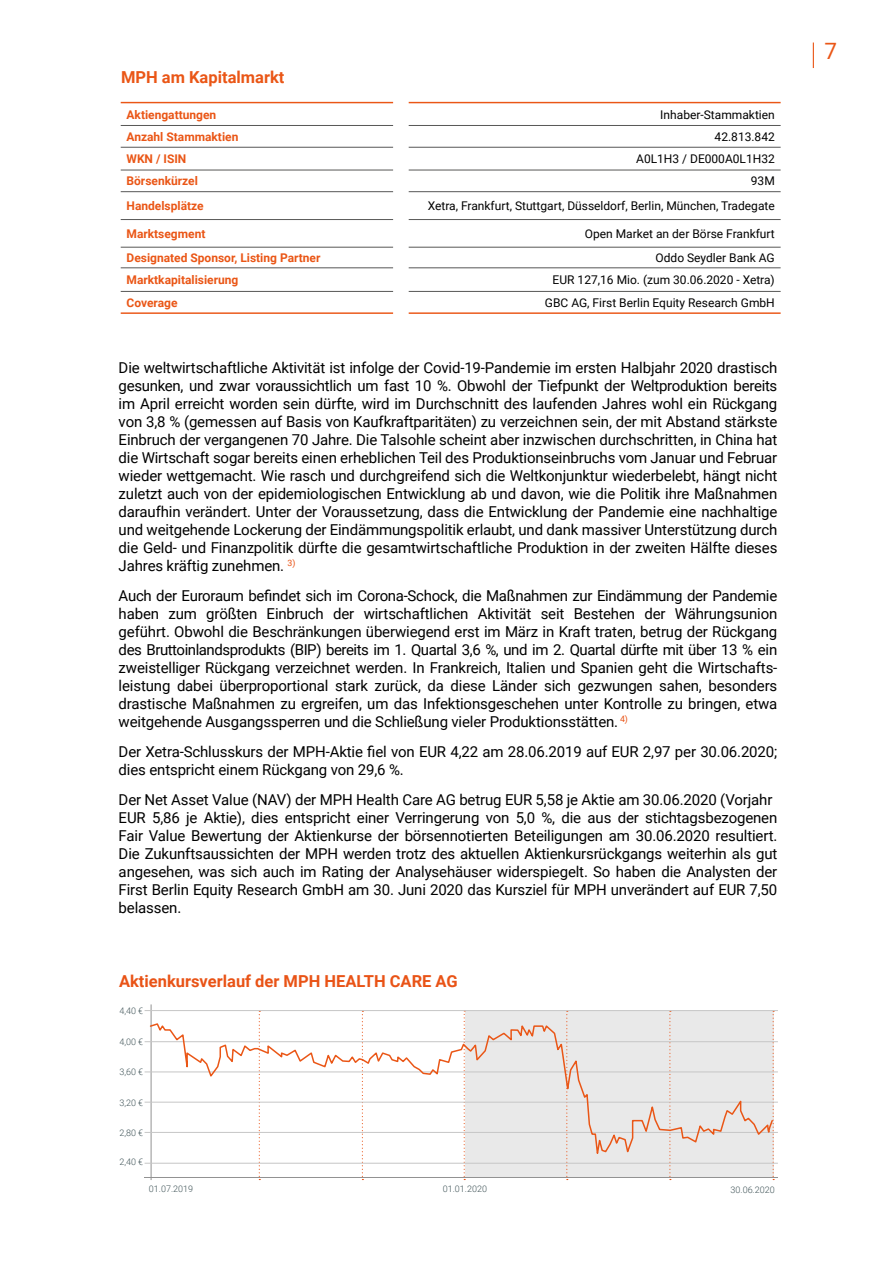
<style>
.page{position:relative;width:893px;height:1263px;background:#fff}
.page>*{position:absolute;margin:0;border:0;box-sizing:border-box;transform-origin:0 0}
.t1{font:22.5px "Roboto";color:#ea5616}
.t2{font:700 16.5px "Roboto";color:#e95316}
.t3{font:700 16.5px "Roboto";color:#ea5616}
.t4{font:15px/18px "Roboto";letter-spacing:-.01em;color:#000;text-align:justify}
.t5{font:12px "Roboto";color:#000}
.t6{font:700 12px "Roboto";color:#ea5616}
.t7{font:300 9px "Roboto";color:#3e5256}
</style>
<div class="page">
<svg style="left:813px;top:43px;width:1px;height:25px"></svg>
<div style="left:465px;top:1011px;width:308px;height:167px;background:#e9e9e9"></div>
<hr style="left:121px;top:125px;width:272px;height:1px;background:#575756">
<hr style="left:409px;top:125px;width:372px;height:1px;background:#575756">
<hr style="left:121px;top:147px;width:272px;height:1px;background:#575756">
<hr style="left:409px;top:147px;width:372px;height:1px;background:#575756">
<hr style="left:121px;top:170px;width:272px;height:1px;background:#575756">
<hr style="left:409px;top:170px;width:372px;height:1px;background:#575756">
<hr style="left:121px;top:191px;width:272px;height:1px;background:#575756">
<hr style="left:409px;top:191px;width:372px;height:1px;background:#575756">
<hr style="left:121px;top:219px;width:272px;height:1px;background:#575756">
<hr style="left:409px;top:219px;width:372px;height:1px;background:#575756">
<hr style="left:121px;top:247px;width:272px;height:1px;background:#575756">
<hr style="left:409px;top:247px;width:372px;height:1px;background:#575756">
<hr style="left:121px;top:268px;width:272px;height:1px;background:#575756">
<hr style="left:409px;top:268px;width:372px;height:1px;background:#575756">
<hr style="left:121px;top:291px;width:272px;height:1px;background:#575756">
<hr style="left:409px;top:291px;width:372px;height:1px;background:#575756">
<hr style="left:121px;top:102px;width:272px;height:1px;background:#ea5616">
<hr style="left:409px;top:102px;width:372px;height:1px;background:#ea5616">
<hr style="left:409px;top:312px;width:372px;height:2px;background:#ea5616">
<hr style="left:121px;top:312px;width:272px;height:2px;background:#ea5616">
<svg style="left:464px;top:1011px;width:1px;height:169px"></svg>
<svg style="left:259px;top:1011px;width:1px;height:169px"></svg>
<svg style="left:566px;top:1011px;width:2px;height:169px"></svg>
<svg style="left:362px;top:1011px;width:1px;height:169px"></svg>
<svg style="left:669px;top:1011px;width:2px;height:169px"></svg>
<svg style="left:773px;top:1011px;width:1px;height:169px"></svg>
<hr style="left:144px;top:1177px;width:634px;height:1px;background:#929292">
<hr style="left:151px;top:1004px;width:1px;height:176px;background:#929292">
<hr style="left:145px;top:1163px;width:633px;height:1px;background:#c6c6c6">
<hr style="left:145px;top:1132px;width:633px;height:1px;background:#c6c6c6">
<hr style="left:145px;top:1102px;width:633px;height:1px;background:#c6c6c6">
<hr style="left:145px;top:1072px;width:633px;height:1px;background:#c6c6c6">
<hr style="left:145px;top:1041px;width:633px;height:1px;background:#c6c6c6">
<hr style="left:145px;top:1010px;width:633px;height:1px;background:#c6c6c6">
<svg style="left:149px;top:1021px;width:625px;height:143px"></svg>
<p class="t3" style="left:121px;top:65px;width:165px">MPH am Kapitalmarkt</p>
<p class="t6" style="left:127px;top:106px;width:91px">Aktiengattungen</p>
<p class="t5" style="left:660px;top:106px;width:116px">Inhaber-Stammaktien</p>
<p class="t6" style="left:127px;top:128px;width:113px">Anzahl Stammaktien</p>
<p class="t5" style="left:715px;top:128px;width:62px">42.813.842</p>
<p class="t6" style="left:127px;top:150px;width:61px">WKN / ISIN</p>
<p class="t5" style="left:636px;top:150px;width:140px">A0L1H3 / DE000A0L1H32</p>
<p class="t6" style="left:127px;top:173px;width:73px">Börsenkürzel</p>
<p class="t5" style="left:751px;top:173px;width:25px">93M</p>
<p class="t6" style="left:127px;top:197px;width:79px">Handelsplätze</p>
<p class="t5" style="left:428px;top:197px;width:349px">Xetra, Frankfurt, Stuttgart, Düsseldorf, Berlin, München, Tradegate</p>
<p class="t6" style="left:127px;top:225px;width:80px">Marktsegment</p>
<p class="t5" style="left:585px;top:225px;width:191px">Open Market an der Börse Frankfurt</p>
<p class="t6" style="left:127px;top:249px;width:195px">Designated Sponsor, Listing Partner</p>
<p class="t5" style="left:655px;top:249px;width:121px">Oddo Seydler Bank AG</p>
<p class="t6" style="left:127px;top:271px;width:113px">Marktkapitalisierung</p>
<p class="t5" style="left:553px;top:271px;width:224px">EUR 127,16 Mio. (zum 30.06.2020 - Xetra)</p>
<p class="t6" style="left:127px;top:294px;width:53px">Coverage</p>
<p class="t5" style="left:545px;top:294px;width:231px">GBC AG, First Berlin Equity Research GmbH</p>
<p class="t4" style="left:119px;top:358px;width:660px">Die weltwirtschaftliche Aktivität ist infolge der Covid-19-Pandemie im ersten Halbjahr 2020 drastisch gesunken, und zwar voraussichtlich um fast 10 %. Obwohl der Tiefpunkt der Weltproduktion bereits im April erreicht worden sein dürfte, wird im Durchschnitt des laufenden Jahres wohl ein Rückgang von 3,8 % (gemessen auf Basis von Kaufkraftparitäten) zu verzeichnen sein, der mit Abstand stärkste Einbruch der vergangenen 70 Jahre. Die Talsohle scheint aber inzwischen durchschritten, in China hat die Wirtschaft sogar bereits einen erheblichen Teil des Produktionseinbruchs vom Januar und Februar wieder wettgemacht. Wie rasch und durchgreifend sich die Weltkonjunktur wiederbelebt, hängt nicht zuletzt auch von der epidemiologischen Entwicklung ab und davon, wie die Politik ihre Maßnahmen daraufhin verändert. Unter der Voraussetzung, dass die Entwicklung der Pandemie eine nachhaltige und weitgehende Lockerung der Eindämmungspolitik erlaubt, und dank massiver Unterstützung durch die Geld- und Finanzpolitik dürfte die gesamtwirtschaftliche Produktion in der zweiten Hälfte dieses Jahres kräftig zunehmen. <sup>3)</sup></p>
<p class="t4" style="left:119px;top:586px;width:660px">Auch der Euroraum befindet sich im Corona-Schock, die Maßnahmen zur Eindämmung der Pandemie haben zum größten Einbruch der wirtschaftlichen Aktivität seit Bestehen der Währungsunion geführt. Obwohl die Beschränkungen überwiegend erst im März in Kraft traten, betrug der Rückgang des Bruttoinlandsprodukts (BIP) bereits im 1. Quartal 3,6 %, und im 2. Quartal dürfte mit über 13 % ein zweistelliger Rückgang verzeichnet werden. In Frankreich, Italien und Spanien geht die Wirtschafts&shy;leistung dabei überproportional stark zurück, da diese Länder sich gezwungen sahen, besonders drastische Maßnahmen zu ergreifen, um das Infektionsgeschehen unter Kontrolle zu bringen, etwa weitgehende Ausgangssperren und die Schließung vieler Produktionsstätten. <sup>4)</sup></p>
<p class="t4" style="left:119px;top:742px;width:660px">Der Xetra-Schlusskurs der MPH-Aktie fiel von EUR 4,22 am 28.06.2019 auf EUR 2,97 per 30.06.2020; dies entspricht einem Rückgang von 29,6 %.</p>
<p class="t4" style="left:119px;top:790px;width:660px;text-align:left">Der Net Asset Value (NAV) der MPH Health Care AG betrug EUR 5,58 je Aktie am 30.06.2020 (Vorjahr EUR 5,86 je Aktie), dies entspricht einer Verringerung von 5,0 %, die aus der stichtagsbezogenen Fair Value Bewertung der Aktienkurse der börsennotierten Beteiligungen am 30.06.2020 resultiert.<br>Die Zukunftsaussichten der MPH werden trotz des aktuellen Aktienkursrückgangs weiterhin als gut angesehen, was sich auch im Rating der Analysehäuser widerspiegelt. So haben die Analysten der First Berlin Equity Research GmbH am 30. Juni 2020 das Kursziel für MPH unverändert auf EUR 7,50 belassen.</p>
<p class="t2" style="left:119px;top:969px;width:340px">Aktienkursverlauf der MPH HEALTH CARE AG</p>
<p class="t7" style="left:119px;top:1005px;width:25px">4,40 €</p>
<p class="t7" style="left:119px;top:1036px;width:25px">4,00 €</p>
<p class="t7" style="left:119px;top:1066px;width:25px">3,60 €</p>
<p class="t7" style="left:119px;top:1096px;width:25px">3,20 €</p>
<p class="t7" style="left:119px;top:1126px;width:25px">2,80 €</p>
<p class="t7" style="left:119px;top:1156px;width:25px">2,40 €</p>
<p class="t7" style="left:149px;top:1182px;width:46px">01.07.2019</p>
<p class="t7" style="left:443px;top:1182px;width:46px">01.01.2020</p>
<p class="t7" style="left:730px;top:1184px;width:46px">30.06.2020</p>
<h1 class="t1" style="left:824px;top:36px;width:14px">7</h1>
</div>
